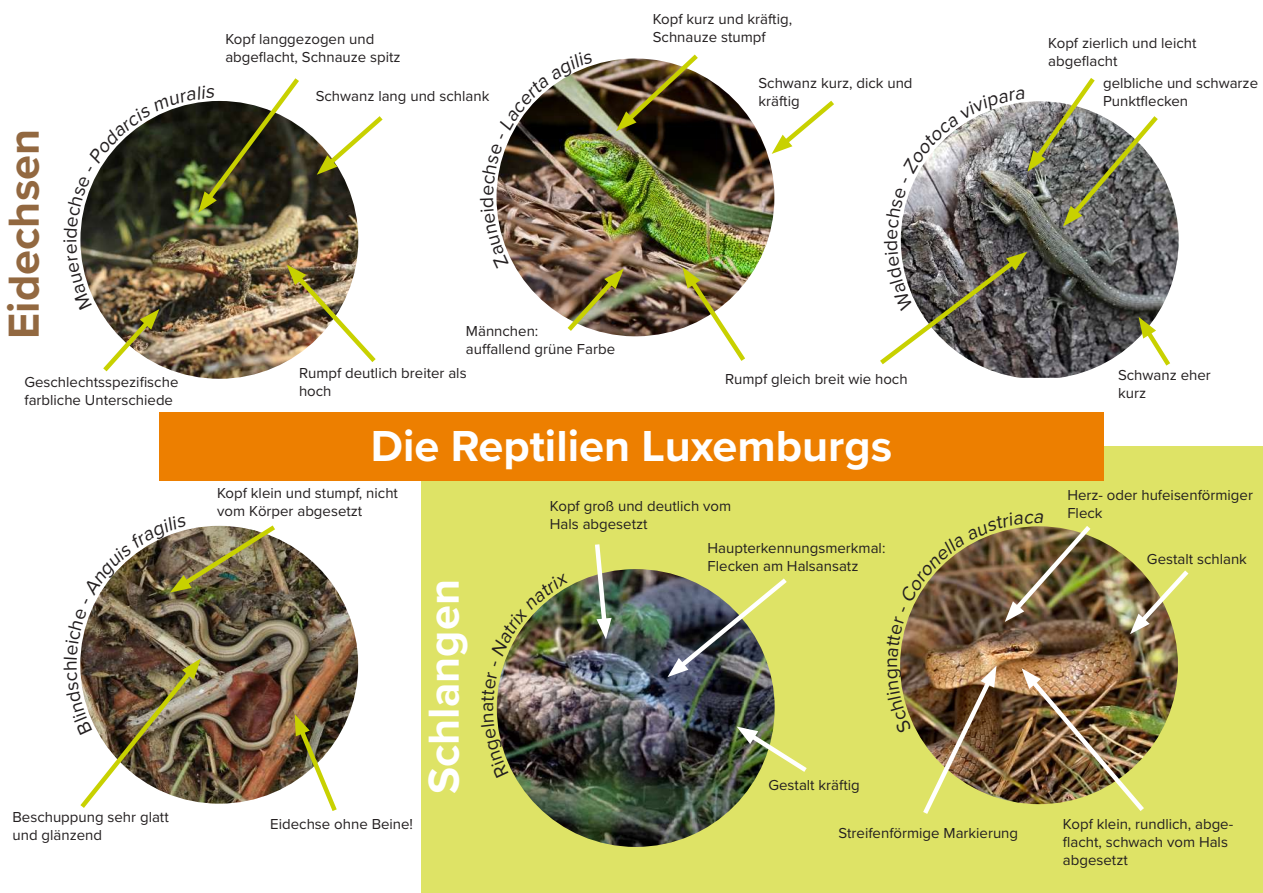
<style>
.page{position:relative;width:1263px;height:893px;background:#fff}
.page>*{position:absolute;margin:0;border:0;box-sizing:border-box;transform-origin:0 0}
.t1{font:700 45px "Proxima Nova";color:#fff}
.t2{font:700 45px "Proxima Nova";color:#926840}
.t3{font:19.5px "Proxima Nova";color:#231f20}
.t4{font:15px/18px "Proxima Nova";color:#231f20}
</style>
<div class="page">
<img style="left:993px;top:205px;width:186px;height:173px">
<div style="left:421px;top:446px;width:842px;height:447px;background:#dee366"></div>
<img style="left:900px;top:526px;width:278px;height:278px;border-radius:139px">
<img style="left:497px;top:569px;width:278px;height:278px;border-radius:139px">
<div style="left:159px;top:412px;width:944px;height:68px;background:#ed7f00"></div>
<img style="left:496px;top:58px;width:278px;height:278px;border-radius:138px">
<img style="left:736px;top:726px;width:71px;height:50px">
<svg style="left:592px;top:544px;width:19px;height:95px"></svg>
<img style="left:1021px;top:668px;width:127px;height:143px">
<svg style="left:772px;top:100px;width:62px;height:54px"></svg>
<svg style="left:667px;top:574px;width:120px;height:103px"></svg>
<img style="left:919px;top:666px;width:78px;height:148px">
<svg style="left:1130px;top:566px;width:59px;height:68px"></svg>
<img style="left:80px;top:526px;width:278px;height:278px;border-radius:139px">
<svg style="left:294px;top:714px;width:46px;height:97px"></svg>
<svg style="left:880px;top:78px;width:294px;height:293px"></svg>
<svg style="left:900px;top:669px;width:12px;height:52px"></svg>
<img style="left:900px;top:526px;width:195px;height:131px">
<svg style="left:496px;top:714px;width:13px;height:51px"></svg>
<img style="left:497px;top:587px;width:71px;height:115px">
<img style="left:80px;top:78px;width:303px;height:298px">
<img style="left:496px;top:54px;width:253px;height:307px">
<img style="left:80px;top:525px;width:200px;height:283px">
<h1 class="t2" style="left:-10px;top:339px;width:211px;rotate:-90deg">Eidechsen</h1>
<p class="t4" style="left:24px;top:372px;width:155px">Geschlechtsspezifische farbliche Unterschiede</p>
<p class="t4" style="left:12px;top:808px;width:158px">Beschuppung sehr glatt und glänzend</p>
<p class="t4" style="left:225px;top:29px;width:177px">Kopf langgezogen und abgeflacht, Schnauze spitz</p>
<p class="t4" style="left:316px;top:86px;width:175px">Schwanz lang und schlank</p>
<p class="t4" style="left:653px;top:9px;width:141px">Kopf kurz und kräftig,<br>Schnauze stumpf</p>
<p class="t4" style="left:758px;top:74px;width:156px">Schwanz kurz, dick und kräftig</p>
<p class="t4" style="left:466px;top:321px;width:151px">Männchen:<br>auffallend grüne Farbe</p>
<p class="t4" style="left:299px;top:363px;width:169px">Rumpf deutlich breiter als hoch</p>
<p class="t4" style="left:725px;top:369px;width:184px">Rumpf gleich breit wie hoch</p>
<h1 class="t1" style="left:371px;top:412px;width:523px">Die Reptilien Luxemburgs</h1>
<p class="t4" style="left:1048px;top:33px;width:150px">Kopf zierlich und leicht abgeflacht</p>
<p class="t4" style="left:1103px;top:73px;width:156px">gelbliche und schwarze<br>Punktflecken</p>
<p class="t4" style="left:1118px;top:366px;width:94px">Schwanz eher kurz</p>
<p class="t4" style="left:217px;top:484px;width:182px">Kopf klein und stumpf, nicht vom Körper abgesetzt</p>
<p class="t4" style="left:270px;top:815px;width:144px">Eidechse ohne Beine!</p>
<h1 class="t1" style="left:410px;top:794px;width:216px;rotate:-90deg">Schlangen</h1>
<h2 class="t3" style="left:472px;top:712px;width:12px;rotate:-90deg">a</h2>
<p class="t4" style="left:550px;top:497px;width:183px">Kopf groß und deutlich vom<br>Hals abgesetzt</p>
<p class="t4" style="left:1067px;top:485px;width:187px">Herz- oder hufeisenförmiger<br>Fleck</p>
<p class="t4" style="left:708px;top:539px;width:179px">Haupterkennungsmerkmal:<br>Flecken am Halsansatz</p>
<h2 class="t3" style="left:876px;top:668px;width:12px;rotate:-90deg">n</h2>
<p class="t4" style="left:768px;top:775px;width:93px">Gestalt kräftig</p>
<p class="t4" style="left:839px;top:823px;width:181px">Streifenförmige Markierung</p>
<p class="t4" style="left:1147px;top:549px;width:102px">Gestalt schlank</p>
<p class="t4" style="left:1063px;top:814px;width:172px">Kopf klein, rundlich, abge&shy;flacht, schwach vom Hals abgesetzt</p>
</div>
